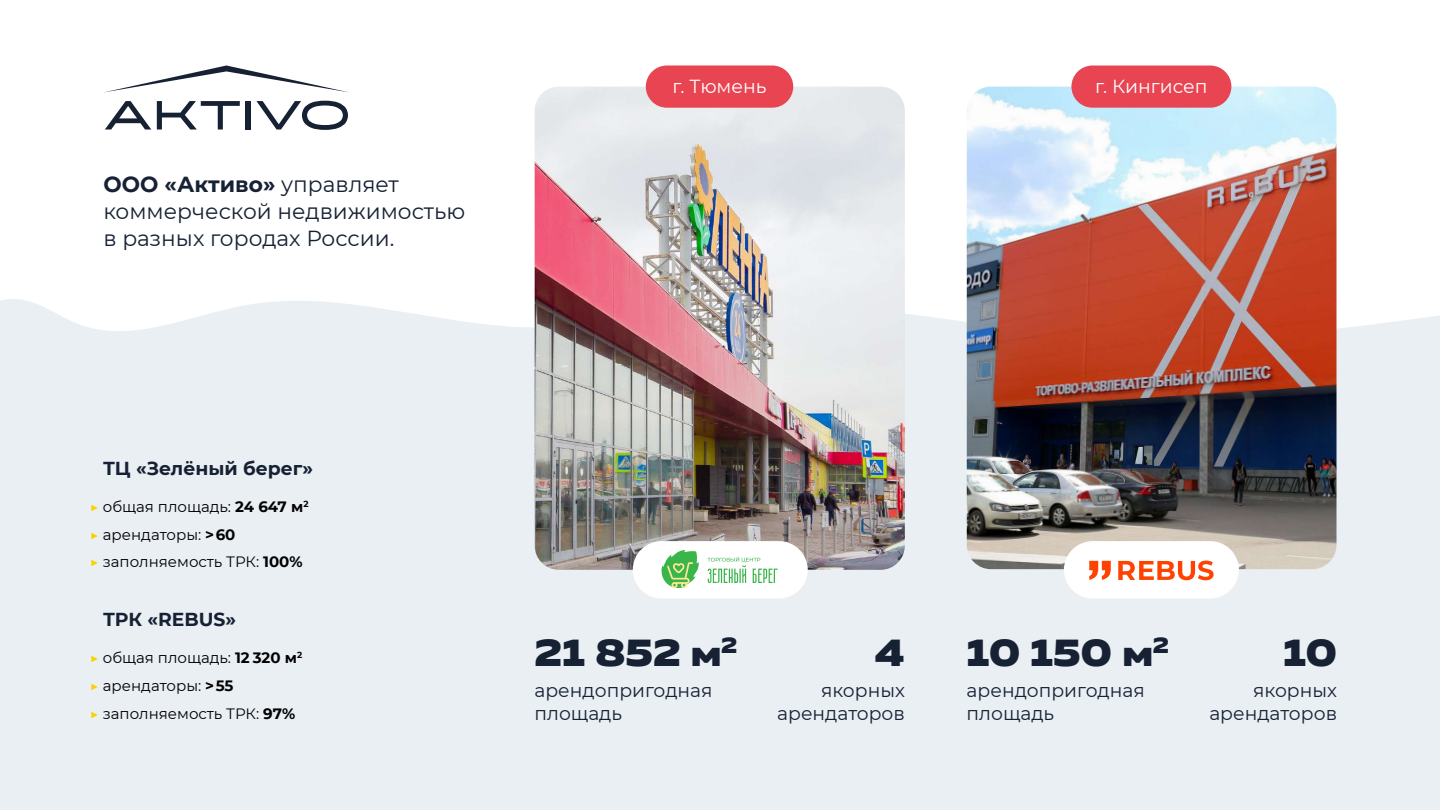
<style>
.page{position:relative;width:1440px;height:810px;background:#fff}
.page>*{position:absolute;margin:0;border:0;box-sizing:border-box;transform-origin:0 0}
.t1{font:800 37.5px "Muller Next Wide Trial";color:#162133}
.t2{font:21.75px/27px "Montserrat";color:#162133}
.t3{font:18.9px "Montserrat";color:#fff}
.t4{font:18.83px "Montserrat";color:#fff}
.t5{font:18.75px/22.5px "Montserrat";color:#162133}
.t6{font:700 18.75px "Montserrat";color:#162133}
.t7{font:15px/27.8px "Montserrat";color:#000}
.s1{font-weight:700}
.s2{color:#ffce00}
</style>
<div class="page">
<div style="left:0;top:289px;width:1440px;height:521px;background:#eaeff4"></div>
<img style="left:967px;top:87px;width:370px;height:482px">
<img style="left:535px;top:87px;width:370px;height:483px">
<div style="left:646px;top:65px;width:147px;height:43px;background:#e84452;border-radius:21px"></div>
<div style="left:633px;top:541px;width:175px;height:58px;background:#fff;border-radius:29px"></div>
<div style="left:1071px;top:66px;width:160px;height:42px;background:#e84452;border-radius:21px"></div>
<svg style="left:104px;top:65px;width:245px;height:28px"></svg>
<svg style="left:105px;top:101px;width:46px;height:29px"></svg>
<svg style="left:157px;top:101px;width:83px;height:29px"></svg>
<div style="left:246px;top:101px;width:5px;height:29px;background:#162133"></div>
<svg style="left:256px;top:101px;width:92px;height:29px"></svg>
<div style="left:1064px;top:541px;width:175px;height:58px;background:#fff;border-radius:29px"></div>
<svg style="left:1118px;top:561px;width:96px;height:19px"></svg>
<svg style="left:1089px;top:561px;width:22px;height:19px"></svg>
<svg style="left:708px;top:557px;width:70px;height:26px"></svg>
<svg style="left:661px;top:550px;width:38px;height:39px"></svg>
<h2 class="t2" style="left:103px;top:170px;width:363px"><span class="s1">ООО «Активо»</span> управляет коммерческой недвижимостью в разных городах России.</h2>
<p class="t3" style="left:672px;top:73px;width:96px">г. Тюмень</p>
<p class="t4" style="left:1095px;top:73px;width:114px">г. Кингисеп</p>
<p class="t6" style="left:103px;top:455px;width:212px">ТЦ «Зелёный берег»</p>
<p class="t7" style="left:90px;top:492px;width:220px"><span class="s2">▶</span> общая площадь: <span class="s1">24 647 м</span><sup>2 </sup><span class="s2">▶</span> арендаторы: <span class="s1">&gt;60<br></span><span class="s2">▶</span> заполняемость ТРК: <span class="s1">100%</span></p>
<p class="t6" style="left:103px;top:606px;width:135px">ТРК «REBUS»</p>
<p class="t7" style="left:90px;top:644px;width:214px"><span class="s2">▶</span> общая площадь: <span class="s1">12 320 м</span><sup>2 </sup><span class="s2">▶</span> арендаторы: <span class="s1">&gt;55<br></span><span class="s2">▶</span> заполняемость ТРК: <span class="s1">97%</span></p>
<h1 class="t1" style="left:535px;top:629px;width:204px">21 852 м<sup>2</sup></h1>
<h1 class="t1" style="left:875px;top:629px;width:31px">4</h1>
<p class="t5" style="left:535px;top:679px;width:180px">арендопригодная площадь</p>
<p class="t5" style="left:777px;top:679px;width:129px;text-align:right">якорных арендаторов</p>
<h1 class="t1" style="left:967px;top:629px;width:204px">10 150 м<sup>2</sup></h1>
<h1 class="t1" style="left:1283px;top:629px;width:55px">10</h1>
<p class="t5" style="left:967px;top:679px;width:180px">арендопригодная площадь</p>
<p class="t5" style="left:1209px;top:679px;width:129px;text-align:right">якорных арендаторов</p>
</div>
